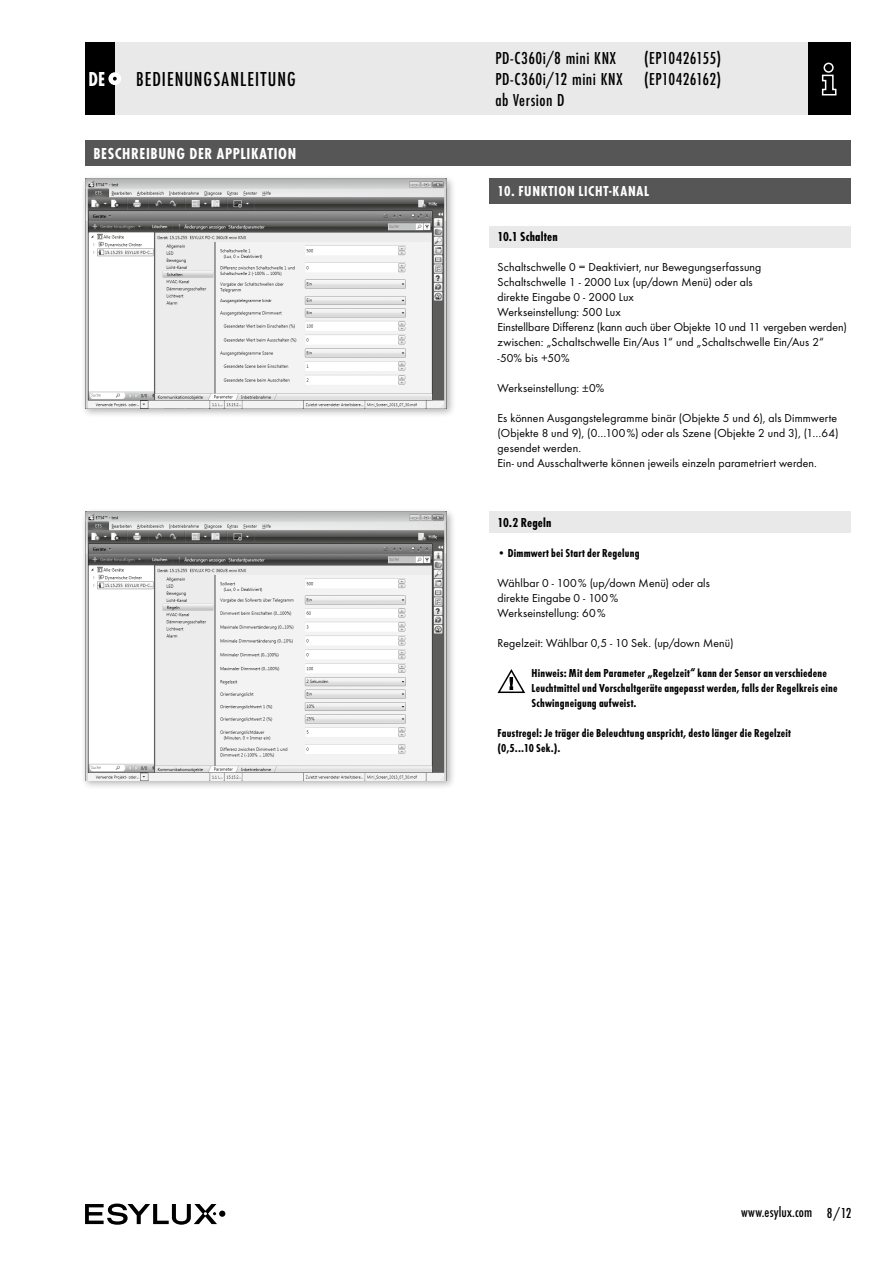
<style>
.page{position:relative;width:893px;height:1263px;background:#fff}
.page>*{position:absolute;margin:0;border:0;box-sizing:border-box;transform-origin:0 0}
.t1{font:500 21px "Futura Con";letter-spacing:.05em;color:#000}
.t2{font:700 21px "Futura Con";color:#fff;scale:.95 1}
.t3{font:500 18px/21px "Futura Con";letter-spacing:.025em;color:#000;text-align:justify}
.t4{font:700 16.5px "Futura Con";letter-spacing:.035em;color:#fff}
.t5{font:700 15px "Futura Con";letter-spacing:.045em;color:#fff}
.t6{font:500 15px "Futura Con";letter-spacing:.01em;color:#000}
.t7{font:700 13.5px "Futura Con";letter-spacing:.015em;color:#000}
.t8{font:12px/15px "Futura Boo";letter-spacing:.01em;color:#000}
.t9{font:700 12px/15px "Futura Con";letter-spacing:.015em;color:#000}
</style>
<div class="page">
<div style="left:85px;top:43px;width:765px;height:72px;background:#e9e9e9"></div>
<div style="left:808px;top:43px;width:42px;height:72px;background:#000"></div>
<svg style="left:821px;top:62px;width:16px;height:34px"></svg>
<div style="left:85px;top:43px;width:30px;height:72px;background:#000"></div>
<div style="left:108px;top:72px;width:13px;height:13px;background:#fff;border-radius:50%"></div>
<svg style="left:113px;top:77px;width:4px;height:4px"></svg>
<div style="left:219px;top:1210px;width:6px;height:7px;background:#000;border-radius:50%"></div>
<svg style="left:85px;top:1203px;width:132px;height:22px"></svg>
<div style="left:489px;top:226px;width:361px;height:21px;background:#e9e9e9"></div>
<div style="left:489px;top:512px;width:361px;height:21px;background:#e9e9e9"></div>
<div style="left:489px;top:179px;width:361px;height:25px;background:#565656"></div>
<svg style="left:497px;top:669px;width:29px;height:25px"></svg>
<div style="left:81px;top:508px;width:376px;height:282px;background:#000;opacity:.3"></div>
<img style="left:85px;top:512px;width:361px;height:268px">
<div style="left:85px;top:140px;width:765px;height:26px;background:#565656"></div>
<div style="left:81px;top:175px;width:376px;height:243px;background:#000;opacity:.3"></div>
<img style="left:85px;top:179px;width:361px;height:229px">
<h1 class="t2" style="left:88px;top:67px;width:19px">DE</h1>
<h1 class="t1" style="left:136px;top:67px;width:161px">BEDIENUNGSANLEITUNG</h1>
<h3 class="t4" style="left:94px;top:144px;width:204px">BESCHREIBUNG DER APPLIKATION</h3>
<h2 class="t3" style="left:495px;top:47px;width:227px;text-indent:149px">(EP10426155)<br>PD-C360i/12 mini KNX (EP10426162) ab Version D</h2>
<h2 class="t3" style="left:495px;top:47px;width:122px">PD-C360i/8 mini KNX</h2>
<p class="t5" style="left:497px;top:183px;width:153px">10. FUNKTION LICHT-KANAL</p>
<p class="t7" style="left:497px;top:229px;width:62px">10.1 Schalten</p>
<p class="t8" style="left:497px;top:260px;width:351px">Schaltschwelle 0 = Deaktiviert, nur Bewegungserfassung<br>Schaltschwelle 1 - 2000 Lux (up/down Menü) oder als<br>direkte Eingabe 0 - 2000 Lux<br>Werkseinstellung: 500 Lux<br>Einstellbare Differenz (kann auch über Objekte 10 und 11 vergeben werden) zwischen: „Schaltschwelle Ein/Aus 1“ und „Schaltschwelle Ein/Aus 2“ -50% bis +50%</p>
<p class="t8" style="left:497px;top:380px;width:108px">Werkseinstellung: ±0%</p>
<p class="t8" style="left:497px;top:410px;width:343px">Es können Ausgangstelegramme binär (Objekte 5 und 6), als Dimmwerte (Objekte 8 und 9), (0…100%) oder als Szene (Objekte 2 und 3), (1…64) gesendet werden.<br>Ein- und Ausschaltwerte können jeweils einzeln parametriert werden.</p>
<p class="t7" style="left:497px;top:514px;width:55px">10.2 Regeln</p>
<p class="t9" style="left:497px;top:545px;width:144px">• Dimmwert bei Start der Regelung</p>
<p class="t8" style="left:497px;top:575px;width:214px">Wählbar 0 - 100% (up/down Menü) oder als direkte Eingabe 0 - 100%<br>Werkseinstellung: 60%</p>
<p class="t8" style="left:497px;top:635px;width:238px">Regelzeit: Wählbar 0,5 - 10 Sek. (up/down Menü)</p>
<p class="t9" style="left:531px;top:665px;width:307px">Hinweis: Mit dem Parameter „Regelzeit“ kann der Sensor an verschiedene<br>Leuchtmittel und Vorschaltgeräte angepasst werden, falls der Regelkreis eine<br>Schwingneigung aufweist.</p>
<p class="t9" style="left:497px;top:725px;width:295px">Faustregel: Je träger die Beleuchtung anspricht, desto länger die Regelzeit (0,5...10 Sek.).</p>
<p class="t6" style="left:741px;top:1204px;width:112px">www.esylux.com 8/12</p>
</div>
